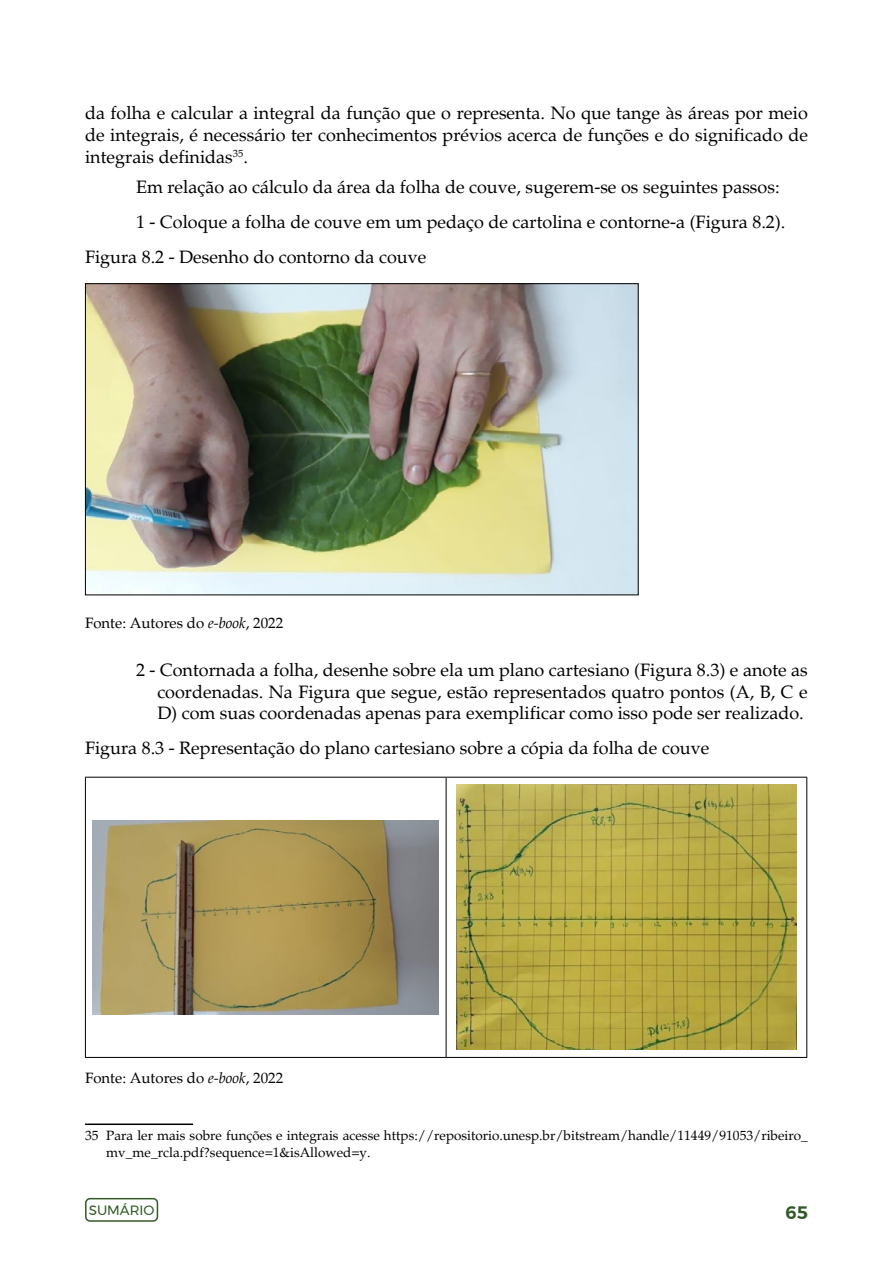
<style>
.page{position:relative;width:893px;height:1263px;background:#fff}
.page>*{position:absolute;margin:0;border:0;box-sizing:border-box;transform-origin:0 0}
.t1{font:18px/21.6px "Palatino";color:#000;text-align:justify}
.t2{font:600 18px "Montserrat";color:#325a27}
.t3{font:15px "Palatino";color:#000}
.t4{font:13.5px/16.2px "Palatino";color:#000}
.t5{font:13.5px "Montserrat";color:#325a27}
.s1{font-style:italic}
</style>
<div class="page">
<div style="left:85px;top:1198px;width:73px;height:24px;border:2px solid #325a27;border-radius:4px"></div>
<img style="left:87px;top:285px;width:550px;height:308px">
<hr style="left:85px;top:777px;width:361px;height:1px;background:#000">
<hr style="left:85px;top:777px;width:1px;height:280px;background:#000">
<hr style="left:446px;top:777px;width:361px;height:1px;background:#000">
<hr style="left:446px;top:777px;width:1px;height:280px;background:#000">
<hr style="left:806px;top:777px;width:1px;height:280px;background:#000">
<hr style="left:85px;top:1057px;width:361px;height:1px;background:#000">
<hr style="left:446px;top:1057px;width:361px;height:1px;background:#000">
<img style="left:93px;top:820px;width:346px;height:194px">
<img style="left:456px;top:785px;width:341px;height:265px">
<hr style="left:85px;top:1123px;width:108px;height:2px;background:#000">
<p class="t1" style="left:85px;top:103px;width:724px">da folha e calcular a integral da função que o representa. No que tange às áreas por meio de integrais, é necessário ter conhecimentos prévios acerca de funções e do significado de integrais definidas<sup>35</sup>.</p>
<p class="t1" style="left:136px;top:176px;width:645px">Em relação ao cálculo da área da folha de couve, sugerem-se os seguintes passos:</p>
<p class="t1" style="left:136px;top:212px;width:651px">1 - Coloque a folha de couve em um pedaço de cartolina e contorne-a (Figura 8.2).</p>
<p class="t1" style="left:85px;top:246px;width:343px">Figura 8.2 - Desenho do contorno da couve</p>
<p class="t3" style="left:85px;top:614px;width:200px">Fonte: Autores do <span class="s1">e-book</span>, 2022</p>
<p class="t1" style="left:157px;top:660px;width:652px;text-indent:-21px">2 - Contornada a folha, desenhe sobre ela um plano cartesiano (Figura 8.3) e anote as coordenadas. Na Figura que segue, estão representados quatro pontos (A, B, C e D) com suas coordenadas apenas para exemplificar como isso pode ser realizado.</p>
<p class="t1" style="left:85px;top:737px;width:626px">Figura 8.3 - Representação do plano cartesiano sobre a cópia da folha de couve</p>
<p class="t3" style="left:85px;top:1068px;width:200px">Fonte: Autores do <span class="s1">e-book</span>, 2022</p>
<p class="t4" style="left:106px;top:1128px;width:703px;text-indent:-21px">35 Para ler mais sobre funções e integrais acesse https://repositorio.unesp.br/bitstream/handle/11449/91053/ribeiro_ mv_me_rcla.pdf?sequence=1&amp;isAllowed=y.</p>
<p class="t5" style="left:89px;top:1200px;width:67px">SUMÁRIO</p>
<p class="t2" style="left:785px;top:1198px;width:24px">65</p>
</div>
